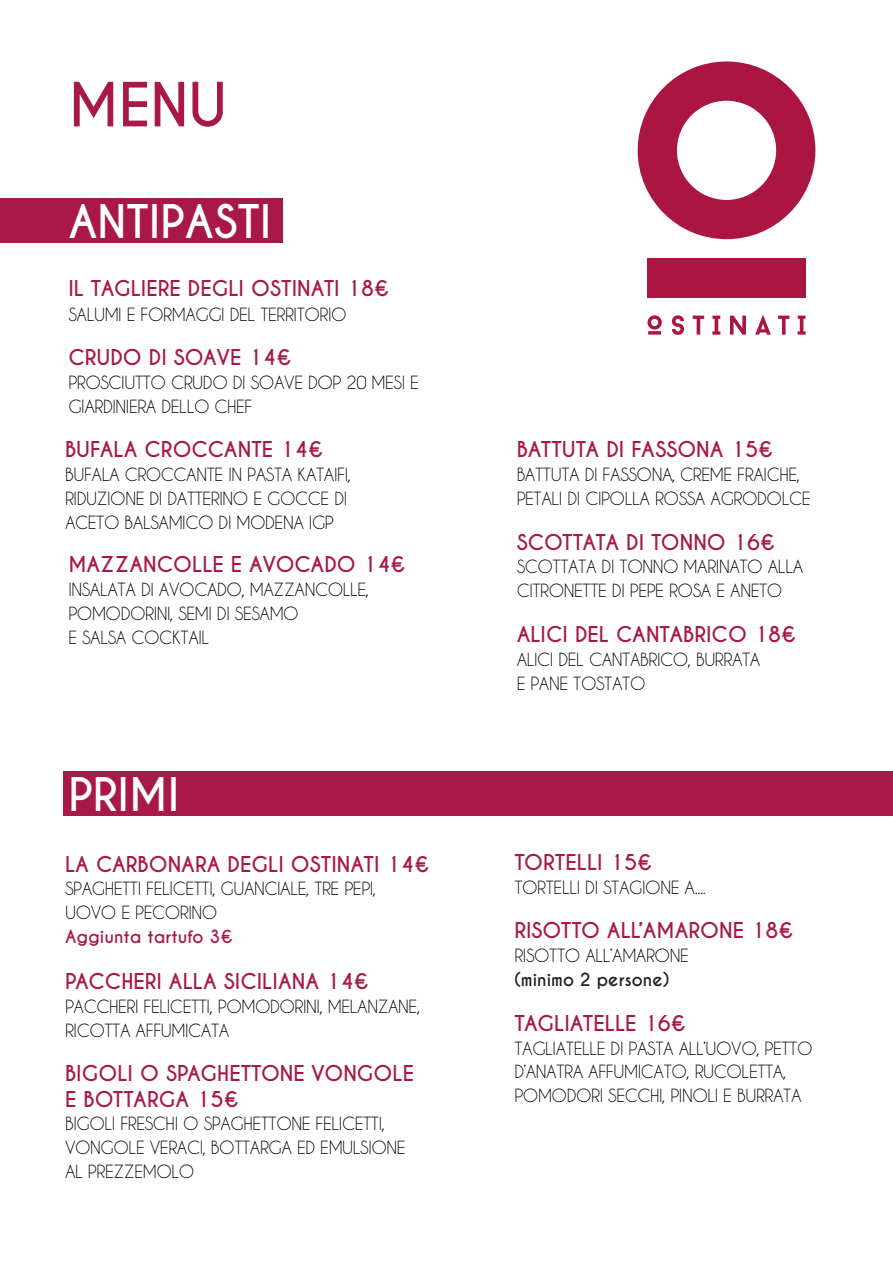
<style>
.page{position:relative;width:893px;height:1264px;background:#fff}
.page>*{position:absolute;margin:0;border:0;box-sizing:border-box;transform-origin:0 0}
.t1{font:700 57px "Caviar Dreams";color:#a81949}
.t2{font:700 43.5px "Caviar Dreams";color:#fff}
.t3{font:700 20.4px/25.7px "Caviar Dreams";color:#a71946}
.t4{font:17.1px/23.9px "Caviar Dreams";letter-spacing:-.025em;color:#000}
.t5{font:700 17.1px "Caviar Dreams";color:#a71946}
.t6{font:700 17.1px "Caviar Dreams";color:#231f20}
</style>
<div class="page">
<div style="left:64px;top:771px;width:828px;height:44px;background:#a81949"></div>
<div style="left:0;top:198px;width:283px;height:44px;background:#a81949"></div>
<svg style="left:637px;top:61px;width:178px;height:178px"></svg>
<svg style="left:671px;top:315px;width:13px;height:20px"></svg>
<svg style="left:692px;top:315px;width:12px;height:19px"></svg>
<svg style="left:712px;top:315px;width:8px;height:19px"></svg>
<svg style="left:730px;top:315px;width:16px;height:19px"></svg>
<svg style="left:755px;top:315px;width:15px;height:19px"></svg>
<svg style="left:778px;top:315px;width:11px;height:19px"></svg>
<svg style="left:797px;top:315px;width:8px;height:19px"></svg>
<svg style="left:647px;top:315px;width:14px;height:19px"></svg>
<div style="left:647px;top:258px;width:158px;height:40px;background:#ab1640"></div>
<h1 class="t1" style="left:68px;top:70px;width:160px">MENU</h1>
<h2 class="t2" style="left:68px;top:196px;width:205px">ANTIPASTI</h2>
<p class="t3" style="left:68px;top:276px;width:322px">IL TAGLIERE DEGLI OSTINATI 18€</p>
<p class="t4" style="left:68px;top:302px;width:280px">SALUMI E FORMAGGI DEL TERRITORIO</p>
<p class="t3" style="left:68px;top:345px;width:224px">CRUDO DI SOAVE 14€</p>
<p class="t4" style="left:68px;top:370px;width:352px">PROSCIUTTO CRUDO DI SOAVE DOP 20 MESI E<br>GIARDINIERA DELLO CHEF</p>
<p class="t3" style="left:65px;top:437px;width:259px">BUFALA CROCCANTE 14€</p>
<p class="t4" style="left:65px;top:462px;width:287px">BUFALA CROCCANTE IN PASTA KATAIFI,<br>RIDUZIONE DI DATTERINO E GOCCE DI<br>ACETO BALSAMICO DI MODENA IGP</p>
<p class="t3" style="left:68px;top:552px;width:339px">MAZZANCOLLE E AVOCADO 14€</p>
<p class="t4" style="left:68px;top:577px;width:302px">INSALATA DI AVOCADO, MAZZANCOLLE,<br>POMODORINI, SEMI DI SESAMO<br>E SALSA COCKTAIL</p>
<h2 class="t2" style="left:68px;top:768px;width:113px">PRIMI</h2>
<p class="t3" style="left:65px;top:851px;width:366px">LA CARBONARA DEGLI OSTINATI 14€</p>
<p class="t4" style="left:65px;top:876px;width:312px">SPAGHETTI FELICETTI, GUANCIALE, TRE PEPI,<br>UOVO E PECORINO</p>
<p class="t5" style="left:65px;top:926px;width:169px">Aggiunta tartufo 3€</p>
<p class="t3" style="left:65px;top:968px;width:305px">PACCHERI ALLA SICILIANA 14€</p>
<p class="t4" style="left:65px;top:994px;width:356px">PACCHERI FELICETTI, POMODORINI, MELANZANE,<br>RICOTTA AFFUMICATA</p>
<p class="t3" style="left:65px;top:1061px;width:350px">BIGOLI O SPAGHETTONE VONGOLE<br>E BOTTARGA 15€</p>
<p class="t4" style="left:65px;top:1111px;width:342px">BIGOLI FRESCHI O SPAGHETTONE FELICETTI,<br>VONGOLE VERACI, BOTTARGA ED EMULSIONE<br>AL PREZZEMOLO</p>
<p class="t3" style="left:516px;top:437px;width:258px">BATTUTA DI FASSONA 15€</p>
<p class="t4" style="left:516px;top:462px;width:295px">BATTUTA DI FASSONA, CREME FRAICHE,<br>PETALI DI CIPOLLA ROSSA AGRODOLCE</p>
<p class="t3" style="left:516px;top:529px;width:260px">SCOTTATA DI TONNO 16€</p>
<p class="t4" style="left:516px;top:554px;width:288px">SCOTTATA DI TONNO MARINATO ALLA<br>CITRONETTE DI PEPE ROSA E ANETO</p>
<p class="t3" style="left:516px;top:622px;width:281px">ALICI DEL CANTABRICO 18€</p>
<p class="t4" style="left:516px;top:647px;width:245px">ALICI DEL CANTABRICO, BURRATA<br>E PANE TOSTATO</p>
<p class="t3" style="left:514px;top:850px;width:139px">TORTELLI 15€</p>
<p class="t4" style="left:514px;top:875px;width:193px">TORTELLI DI STAGIONE A....</p>
<p class="t3" style="left:514px;top:918px;width:280px">RISOTTO ALL’AMARONE 18€</p>
<p class="t4" style="left:514px;top:943px;width:176px">RISOTTO ALL’AMARONE</p>
<p class="t6" style="left:514px;top:969px;width:156px">(minimo 2 persone)</p>
<p class="t3" style="left:514px;top:1010px;width:173px">TAGLIATELLE 16€</p>
<p class="t4" style="left:514px;top:1035px;width:300px">TAGLIATELLE DI PASTA ALL’UOVO, PETTO<br>D’ANATRA AFFUMICATO, RUCOLETTA,<br>POMODORI SECCHI, PINOLI E BURRATA</p>
</div>
